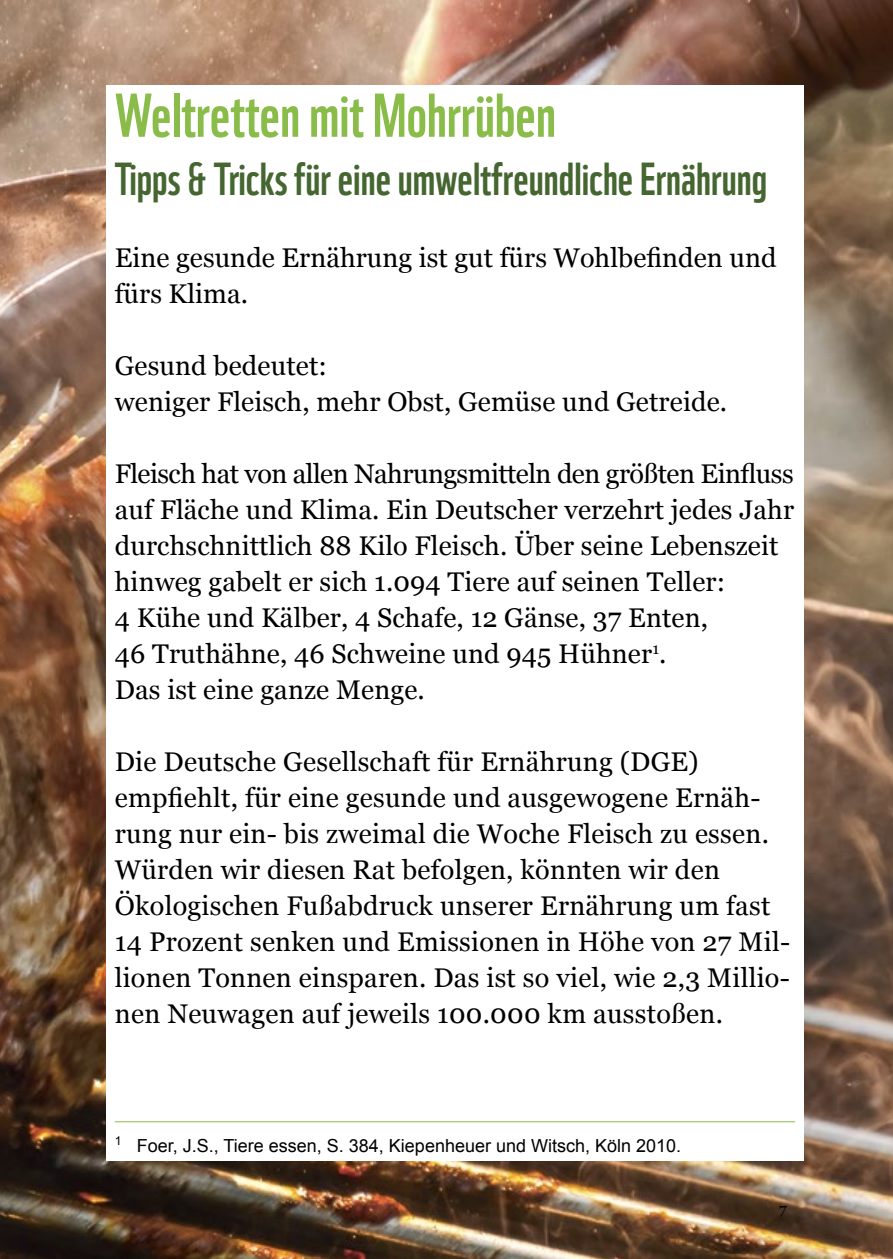
<style>
.page{position:relative;width:893px;height:1259px;background:#fff}
.page>*{position:absolute;margin:0;border:0;box-sizing:border-box;transform-origin:0 0}
.t1{font:60px "WWF";color:#8abc4a}
.t2{font:45px "WWF";color:#456630}
.t3{font:27px/36px "Georgia";letter-spacing:.005em;color:#000}
.t4{font:18px "Arial";color:#000}
.t5{font:15px "Georgia";color:#000}
</style>
<div class="page">
<img style="left:0;top:0;width:893px;height:1259px">
<div style="left:106px;top:85px;width:698px;height:1075px;background:#fff"></div>
<hr style="left:115px;top:1121px;width:680px;height:1px;background:#8abc4a">
<h1 class="t1" style="left:115px;top:68px;width:443px">Weltretten mit Mohrrüben</h1>
<h2 class="t2" style="left:115px;top:143px;width:654px">Tipps &amp; Tricks für eine umweltfreundliche Ernährung</h2>
<p class="t3" style="left:115px;top:240px;width:663px">Eine gesunde Ernährung ist gut fürs Wohlbefinden und fürs Klima.</p>
<p class="t3" style="left:115px;top:348px;width:614px">Gesund bedeutet:<br>weniger Fleisch, mehr Obst, Gemüse und Getreide.</p>
<p class="t3" style="left:115px;top:456px;width:681px">Fleisch hat von allen Nahrungsmitteln den größten--Einfluss auf Fläche und Klima. Ein Deutscher verzehrt jedes Jahr durchschnittlich 88 Kilo Fleisch. Über seine Lebenszeit hinweg gabelt er sich 1.094 Tiere auf seinen Teller:<br>4 Kühe und Kälber, 4 Schafe, 12 Gänse, 37 Enten,<br>46 Truthähne, 46 Schweine und 945 Hühner<sup>1</sup>.<br>Das ist eine ganze Menge.</p>
<p class="t3" style="left:115px;top:744px;width:677px">Die Deutsche Gesellschaft für Ernährung (DGE) empfiehlt, für eine gesunde und ausgewogene Ernäh&shy;rung nur ein- bis zweimal die Woche Fleisch zu essen.<br>Würden wir diesen Rat befolgen, könnten wir den Ökologischen Fußabdruck unserer Ernährung um fast 14 Prozent senken und Emissionen in Höhe von 27 Mil&shy;lionen Tonnen einsparen. Das ist so viel, wie 2,3 Millio&shy;nen Neuwagen auf jeweils 100.000 km ausstoßen.</p>
<p class="t4" style="left:115px;top:1133px;width:568px"><sup>1</sup> Foer, J.S., Tiere essen, S. 384, Kiepenheuer und Witsch, Köln 2010.</p>
<p class="t5" style="left:779px;top:1200px;width:9px">7</p>
</div>
